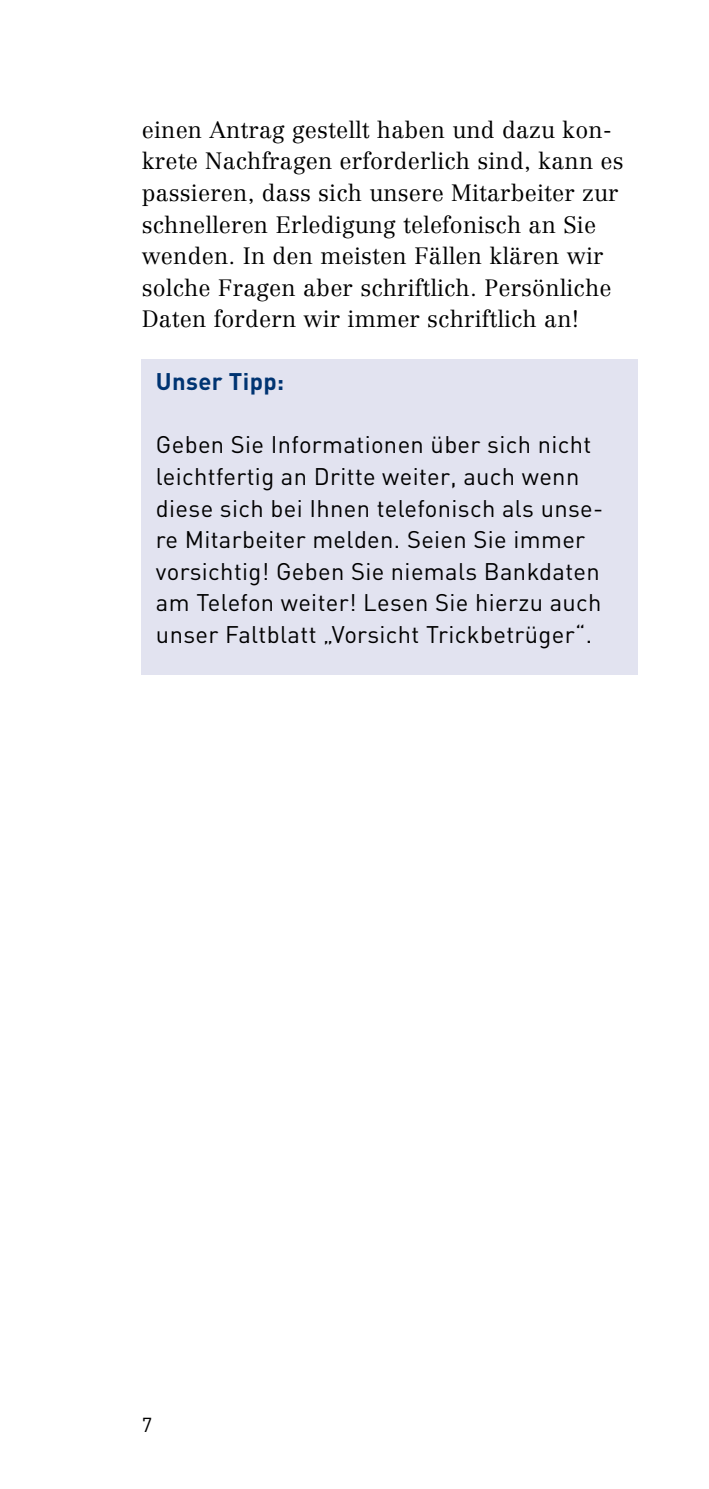
<style>
.page{position:relative;width:709px;height:1489px;background:#fff}
.page>*{position:absolute;margin:0;border:0;box-sizing:border-box;transform-origin:0 0}
.t1{font:23.75px/31.5px "DIN";letter-spacing:.015em;color:#000}
.t2{font:700 23.75px "DIN";letter-spacing:.015em;color:#003472}
.t3{font:300 23.25px/31.5px "Centennial";letter-spacing:.01em;color:#000}
.t4{font:20px "DIN";color:#000}
</style>
<div class="page">
<div style="left:142px;top:359px;width:496px;height:315px;background:#e2e3f0"></div>
<p class="t3" style="left:142px;top:114px;width:483px">einen Antrag gestellt haben und dazu kon&shy;krete Nachfragen erforderlich sind, kann es passieren, dass sich unsere Mitarbeiter zur schnelleren Erledigung telefonisch an Sie wenden. In den meisten Fällen klären wir solche Fragen aber schriftlich. Persönliche Daten fordern wir immer schriftlich an!</p>
<h3 class="t2" style="left:156px;top:366px;width:130px">Unser Tipp:</h3>
<p class="t1" style="left:156px;top:428px;width:449px">Geben Sie Informationen über sich nicht leichtfertig an Dritte weiter, auch wenn diese sich bei Ihnen telefonisch als unse&shy;re Mitarbeiter melden. Seien Sie immer vorsichtig! Geben Sie niemals Bankdaten am Telefon weiter! Lesen Sie hierzu auch unser Faltblatt „Vorsicht Trickbetrüger“.</p>
<p class="t4" style="left:142px;top:1411px;width:12px">7</p>
</div>
